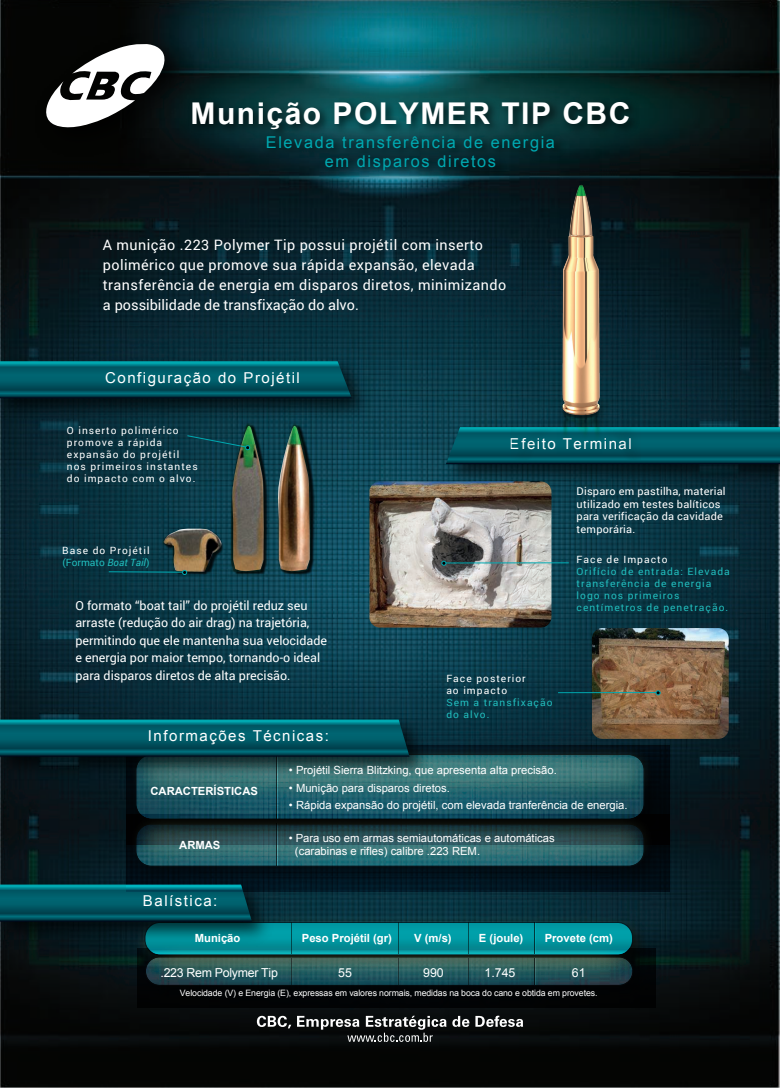
<style>
.page{position:relative;width:780px;height:1088px;background:#fff}
.page>*{position:absolute;margin:0;border:0;box-sizing:border-box;transform-origin:0 0}
.t1{font:700 30px "Arial";letter-spacing:.05em;color:#fff}
.t2{font:16.25px/19.5px "Arial";letter-spacing:.1em;color:#00a9b1;text-align:center}
.t3{font:15px "Arial";letter-spacing:.1em;color:#fff}
.t4{font:14.38px/20px "Roboto";letter-spacing:.03em;color:#fff}
.t5{font:12.5px/17.5px "Roboto";color:#fff}
.t6{font:12.38px "Arial";letter-spacing:-.025em;color:#fff}
.t7{font:11.25px/12.5px "Arial";color:#fff}
.t8{font:700 11.25px "Arial";color:#fff}
.t9{font:10.62px/12.9px "Roboto";letter-spacing:.02em;color:#fff}
.t10{font:10px/12px "Roboto";letter-spacing:.1em;color:#fff}
.t11{font:10px/12px "Roboto";letter-spacing:.1em;color:#21bdbd}
.t12{font:8.75px "Arial";letter-spacing:-.01em;color:#fff}
.s1{color:#21bdbd}
.s2{font-style:italic;color:#21bdbd}
</style>
<div class="page">
<img style="left:0;top:0;width:780px;height:1088px">
<img style="left:28px;top:26px;width:173px;height:138px">
<svg style="left:41px;top:43px;width:126px;height:87px"></svg>
<img style="left:264px;top:426px;width:50px;height:149px">
<img style="left:0;top:351px;width:379px;height:75px">
<svg style="left:0;top:361px;width:352px;height:37px;background:#005c69"></svg>
<img style="left:435px;top:417px;width:345px;height:75px">
<svg style="left:446px;top:427px;width:334px;height:37px;background:#005a67"></svg>
<svg style="left:257px;top:1016px;width:34px;height:12px"></svg>
<svg style="left:452px;top:1016px;width:17px;height:11px"></svg>
<svg style="left:475px;top:1016px;width:48px;height:11px"></svg>
<svg style="left:297px;top:1016px;width:149px;height:26px;background:#3f4242"></svg>
<img style="left:109px;top:895px;width:562px;height:100px">
<img style="left:122px;top:917px;width:534px;height:93px">
<svg style="left:108px;top:424px;width:156px;height:151px;background:#204247"></svg>
<img style="left:0;top:874px;width:104px;height:10px">
<svg style="left:0;top:884px;width:632px;height:101px;background:#0d5259"></svg>
<img style="left:104px;top:720px;width:575px;height:66px">
<hr style="left:276px;top:754px;width:1px;height:65px;background:#231f20">
<hr style="left:277px;top:754px;width:1px;height:65px;background:#fff">
<img style="left:0;top:709px;width:437px;height:75px">
<svg style="left:0;top:719px;width:409px;height:38px;background:#005b67"></svg>
<img style="left:104px;top:786px;width:575px;height:109px">
<img style="left:104px;top:790px;width:575px;height:104px">
<hr style="left:276px;top:823px;width:1px;height:42px;background:#231f20">
<hr style="left:277px;top:823px;width:1px;height:42px;background:#fff">
<img style="left:511px;top:149px;width:129px;height:311px">
<img style="left:183px;top:90px;width:463px;height:59px">
<img style="left:258px;top:127px;width:313px;height:60px">
<img style="left:369px;top:481px;width:182px;height:146px">
<img style="left:592px;top:628px;width:136px;height:111px">
<hr style="left:558px;top:692px;width:100px;height:1px;background:#00a9b1">
<svg style="left:655px;top:690px;width:5px;height:5px"></svg>
<hr style="left:443px;top:562px;width:125px;height:1px;background:#00a9b1">
<svg style="left:441px;top:561px;width:5px;height:5px"></svg>
<h1 class="t1" style="left:190px;top:93px;width:441px">Munição POLYMER TIP CBC</h1>
<h2 class="t2" style="left:266px;top:133px;width:290px">Elevada transferência de energia em disparos diretos</h2>
<p class="t4" style="left:103px;top:234px;width:405px">A munição .223 Polymer Tip possui projétil com inserto polimérico que promove sua rápida expansão, elevada transferência de energia em disparos diretos, minimizando a possibilidade de transfixação do alvo.</p>
<h3 class="t3" style="left:105px;top:368px;width:196px">Configuração do Projétil</h3>
<p class="t10" style="left:67px;top:424px;width:132px">O inserto polimérico promove a rápida expansão do projétil nos primeiros instantes do impacto com o alvo.</p>
<p class="t10" style="left:62px;top:544px;width:89px">Base do Projétil <span class="s1">(Formato</span> <span class="s2">Boat Tail</span><span class="s1">)</span></p>
<p class="t5" style="left:75px;top:596px;width:253px">O formato “boat tail” do projétil reduz seu arraste (redução do air drag) na trajetória, permitindo que ele mantenha sua velocidade e energia por maior tempo, tornando-o ideal para disparos diretos de alta precisão.</p>
<h3 class="t3" style="left:148px;top:726px;width:182px">Informações Técnicas:</h3>
<h3 class="t3" style="left:510px;top:433px;width:123px">Efeito Terminal</h3>
<p class="t10" style="left:446px;top:672px;width:81px">Face posterior ao impacto</p>
<p class="t11" style="left:446px;top:696px;width:108px">Sem a transfixação do alvo.</p>
<p class="t9" style="left:576px;top:484px;width:150px">Disparo em pastilha, material utilizado em testes balíticos para verificação da cavidade temporária.</p>
<p class="t10" style="left:576px;top:553px;width:92px">Face de Impacto</p>
<p class="t11" style="left:576px;top:565px;width:155px">Orifício de entrada: Elevada transferência de energia logo nos primeiros centímetros de penetração.</p>
<p class="t8" style="left:150px;top:783px;width:109px">CARACTERÍSTICAS</p>
<p class="t7" style="left:289px;top:764px;width:269px">• Projétil Sierra Blitzking, que apresenta alta precisão.</p>
<p class="t7" style="left:289px;top:781px;width:162px">• Munição para disparos diretos.</p>
<p class="t7" style="left:289px;top:799px;width:340px">• Rápida expansão do projétil, com elevada tranferência de energia.</p>
<p class="t8" style="left:179px;top:837px;width:43px">ARMAS</p>
<p class="t7" style="left:295px;top:832px;width:261px;text-indent:-6px">• Para uso em armas semiautomáticas e automáticas (carabinas e rifles) calibre .223 REM.</p>
<h3 class="t3" style="left:143px;top:891px;width:76px">Balística:</h3>
<p class="t8" style="left:195px;top:930px;width:47px">Munição</p>
<p class="t8" style="left:414px;top:930px;width:39px">V (m/s)</p>
<p class="t8" style="left:479px;top:930px;width:46px">E (joule)</p>
<p class="t8" style="left:544px;top:930px;width:70px">Provete (cm)</p>
<p class="t6" style="left:161px;top:964px;width:119px">.223 Rem Polymer Tip</p>
<p class="t8" style="left:302px;top:930px;width:92px">Peso Projétil (gr)</p>
<p class="t6" style="left:338px;top:964px;width:15px">55</p>
<p class="t6" style="left:423px;top:964px;width:22px">990</p>
<p class="t6" style="left:484px;top:964px;width:32px">1.745</p>
<p class="t6" style="left:572px;top:964px;width:15px">61</p>
<p class="t12" style="left:180px;top:987px;width:419px">Velocidade (V) e Energia (E), expressas em valores normais, medidas na boca do cano e obtida em provetes.</p>
</div>
